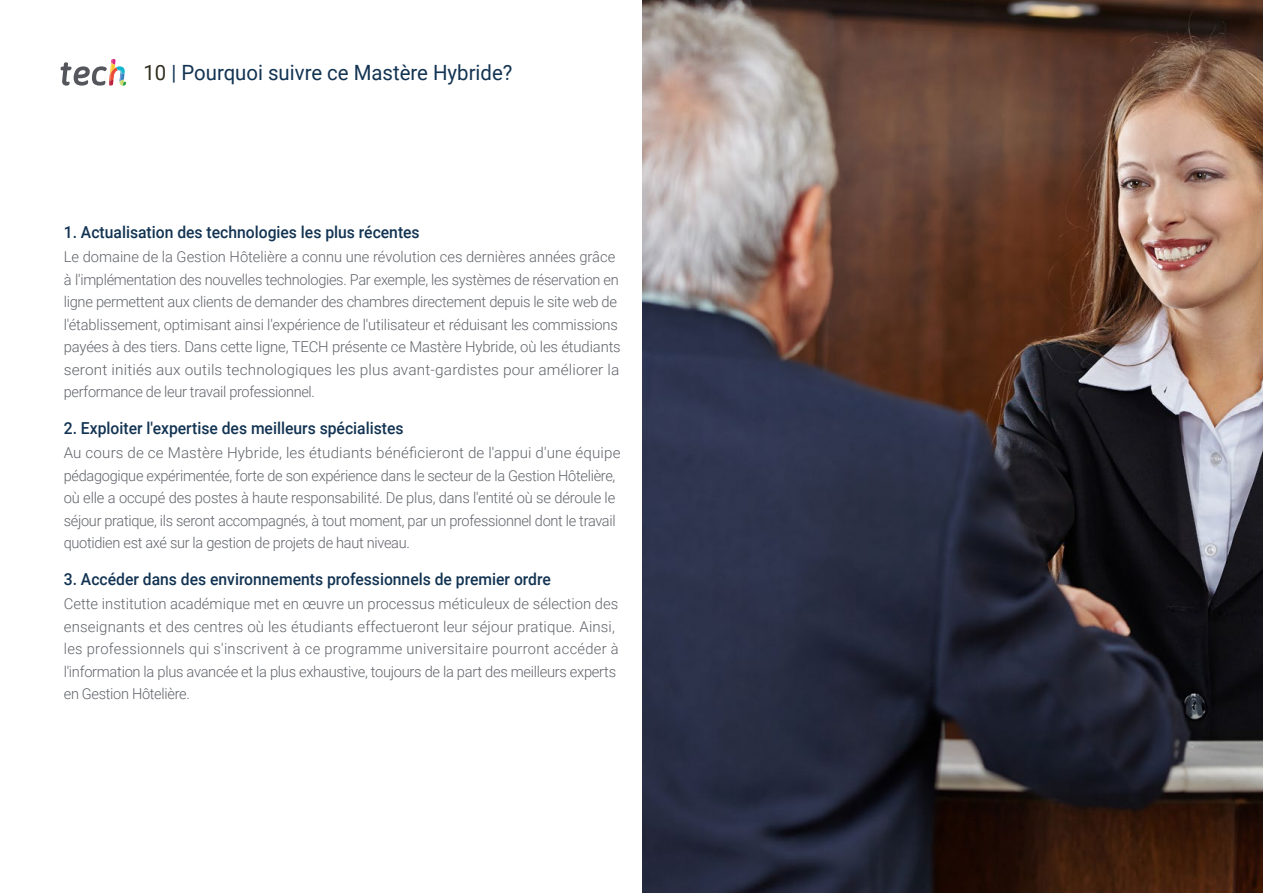
<style>
.page{position:relative;width:1263px;height:893px;background:#fff}
.page>*{position:absolute;margin:0;border:0;box-sizing:border-box;transform-origin:0 0}
.t1{font:21px "Roboto";color:#123352}
.t2{font:500 16.5px "Roboto";color:#123352;scale:.95 1}
.t3{font:300 15px/22.5px "Roboto";letter-spacing:-.01em;color:#61646a}
.s1{color:#312e20}
</style>
<div class="page">
<svg style="left:61px;top:59px;width:65px;height:27px"></svg>
<img style="left:642px;top:0;width:621px;height:893px">
<h1 class="t1" style="left:144px;top:57px;width:370px"><span class="s1">10</span> | Pourquoi suivre ce Mastère Hybride?</h1>
<p class="t2" style="left:64px;top:220px;width:376px">1. Actualisation des technologies les plus récentes</p>
<p class="t3" style="left:64px;top:245px;width:558px">Le domaine de la Gestion Hôtelière a connu une révolution ces dernières années grâce à l'implémentation des nouvelles technologies. Par exemple, les systèmes de réservation en ligne permettent aux clients de demander des chambres directement depuis le site web de l'établissement, optimisant ainsi l'expérience de l'utilisateur et réduisant les commissions payées à des tiers. Dans cette ligne, TECH présente ce Mastère Hybride, où les étudiants seront initiés aux outils technologiques les plus avant-gardistes pour améliorer la performance de leur travail professionnel.</p>
<p class="t2" style="left:64px;top:416px;width:359px">2. Exploiter l'expertise des meilleurs spécialistes</p>
<p class="t3" style="left:64px;top:441px;width:558px">Au cours de ce Mastère Hybride, les étudiants bénéficieront de l'appui d'une équipe pédagogique expérimentée, forte de son expérience dans le secteur de la Gestion Hôtelière, où elle a occupé des postes à haute responsabilité. De plus, dans l'entité où se déroule le séjour pratique, ils seront accompagnés, à tout moment, par un professionnel dont le travail quotidien est axé sur la gestion de projets de haut niveau.</p>
<p class="t2" style="left:64px;top:567px;width:514px">3. Accéder dans des environnements professionnels de premier ordre</p>
<p class="t3" style="left:64px;top:592px;width:556px">Cette institution académique met en œuvre un processus méticuleux de sélection des enseignants et des centres où les étudiants effectueront leur séjour pratique. Ainsi, les professionnels qui s'inscrivent à ce programme universitaire pourront accéder à l'information la plus avancée et la plus exhaustive, toujours de la part des meilleurs experts en Gestion Hôtelière.</p>
</div>
